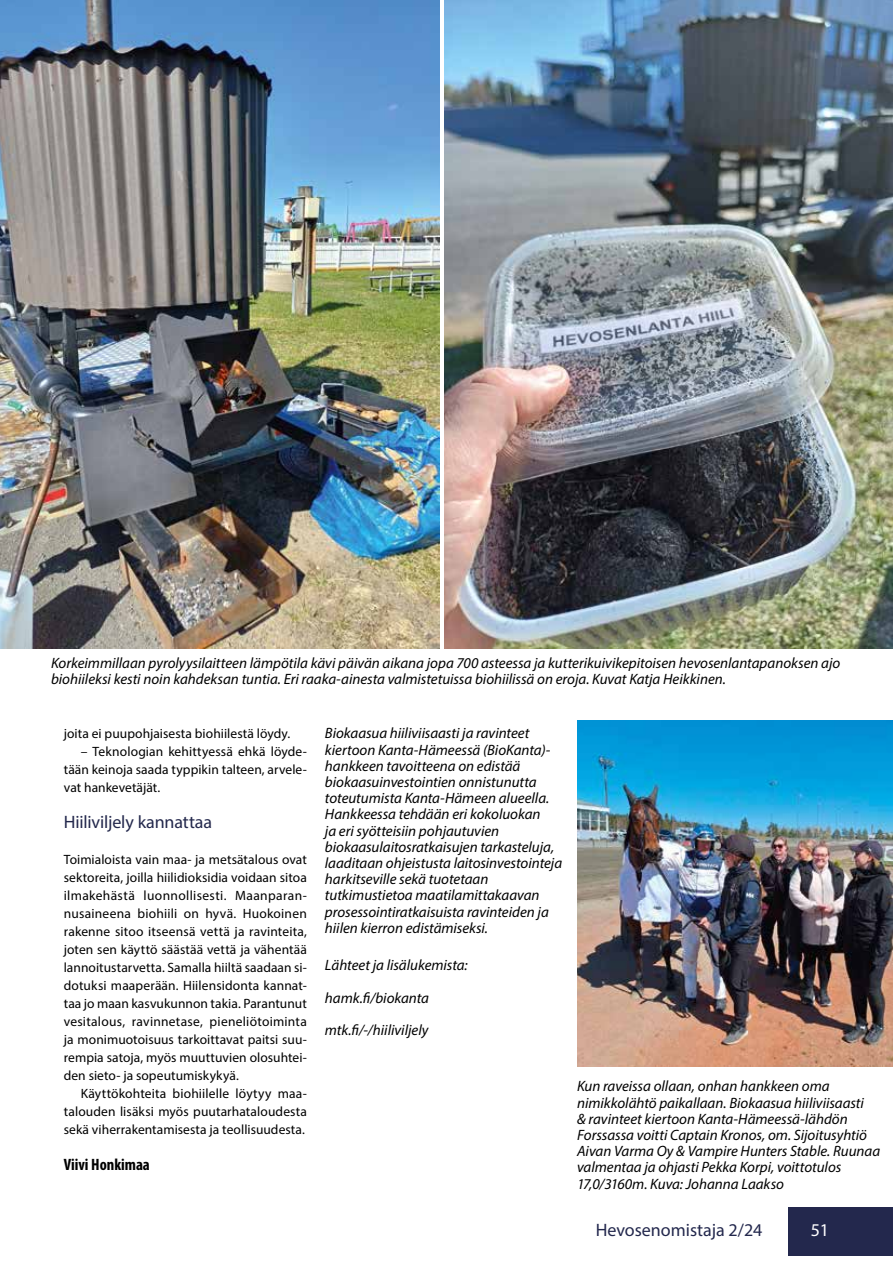
<style>
.page{position:relative;width:893px;height:1263px;background:#fff}
.page>*{position:absolute;margin:0;border:0;box-sizing:border-box;transform-origin:0 0}
.t1{font:18px "Myriad Pro";letter-spacing:-.01em;color:#23284c}
.t2{font:18px "Myriad Pro";color:#23284d}
.t3{font:18px "Myriad Pro";color:#fff}
.t4{font:700 condensed 16.5px "Myriad Pro";color:#000}
.t5{font:italic 15px/16.2px "Myriad Pro";color:#000}
.t6{font:13.5px/18px "Myriad Pro";letter-spacing:.005em;color:#000;text-align:justify}
</style>
<div class="page">
<div style="left:788px;top:1207px;width:105px;height:49px;background:#23284d"></div>
<img style="left:577px;top:721px;width:316px;height:345px">
<img style="left:0;top:0;width:440px;height:648px">
<img style="left:444px;top:0;width:449px;height:648px">
<p class="t5" style="left:51px;top:654px;width:791px">Korkeimmillaan pyrolyysilaitteen lämpötila kävi päivän aikana jopa 700 asteessa ja kutterikuivikepitoisen hevosenlantapanoksen ajo biohiileksi kesti noin kahdeksan tuntia. Eri raaka-ainesta valmistetuissa biohiilissä on eroja. Kuvat Katja Heikkinen.</p>
<p class="t6" style="left:64px;top:724px;width:228px">joita ei puupohjaisesta biohiilestä löydy.</p>
<p class="t6" style="left:64px;top:742px;width:245px;text-indent:17px">– Teknologian kehittyessä ehkä löyde&shy;tään keinoja saada typpikin talteen, arvele&shy;vat hankevetäjät.</p>
<p class="t1" style="left:64px;top:811px;width:150px">Hiiliviljely kannattaa</p>
<p class="t6" style="left:64px;top:850px;width:245px">Toimialoista vain maa- ja metsätalous ovat sektoreita, joilla hiilidioksidia voidaan sitoa ilmakehästä luonnollisesti. Maanparan&shy;nusaineena biohiili on hyvä. Huokoinen rakenne sitoo itseensä vettä ja ravinteita, joten sen käyttö säästää vettä ja vähentää lannoitustarvetta. Samalla hiiltä saadaan si&shy;dotuksi maaperään. Hiilensidonta kannat&shy;taa jo maan kasvukunnon takia. Parantunut vesitalous, ravinnetase, pieneliötoiminta ja monimuotoisuus tarkoittavat paitsi suu&shy;rempia satoja, myös muuttuvien olosuhtei&shy;den sieto- ja sopeutumiskykyä.</p>
<p class="t6" style="left:64px;top:1084px;width:245px;text-indent:17px">Käyttökohteita biohiilelle löytyy maa&shy;talouden lisäksi myös puutarhataloudesta sekä viherrakentamisesta ja teollisuudesta.</p>
<p class="t4" style="left:64px;top:1154px;width:88px">Viivi Honkimaa</p>
<p class="t5" style="left:325px;top:725px;width:239px">Biokaasua hiiliviisaasti ja ravinteet kiertoon Kanta-Hämeessä (BioKanta)- hankkeen tavoitteena on edistää biokaasuinvestointien onnistunutta toteutumista Kanta-Hämeen alueella.<br>Hankkeessa tehdään eri kokoluokan<br>ja eri syötteisiin pohjautuvien biokaasulaitosratkaisujen tarkasteluja, laaditaan ohjeistusta laitosinvestointeja harkitseville sekä tuotetaan tutkimustietoa maatilamittakaavan prosessointiratkaisuista ravinteiden ja hiilen kierron edistämiseksi.</p>
<p class="t5" style="left:325px;top:949px;width:144px;line-height:32.4px">Lähteet ja lisälukemista: hamk.fi/biokanta mtk.fi/-/hiiliviljely</p>
<p class="t5" style="left:577px;top:1078px;width:305px">Kun raveissa ollaan, onhan hankkeen oma nimikkolähtö paikallaan. Biokaasua hiiliviisaasti<br>&amp; ravinteet kiertoon Kanta-Hämeessä-lähdön Forssassa voitti Captain Kronos, om. Sijoitusyhtiö Aivan Varma Oy &amp; Vampire Hunters Stable. Ruunaa valmentaa ja ohjasti Pekka Korpi, voittotulos 17,0/3160m. Kuva: Johanna Laakso</p>
<p class="t2" style="left:596px;top:1219px;width:168px">Hevosenomistaja 2/24</p>
<p class="t3" style="left:811px;top:1219px;width:20px">51</p>
</div>
